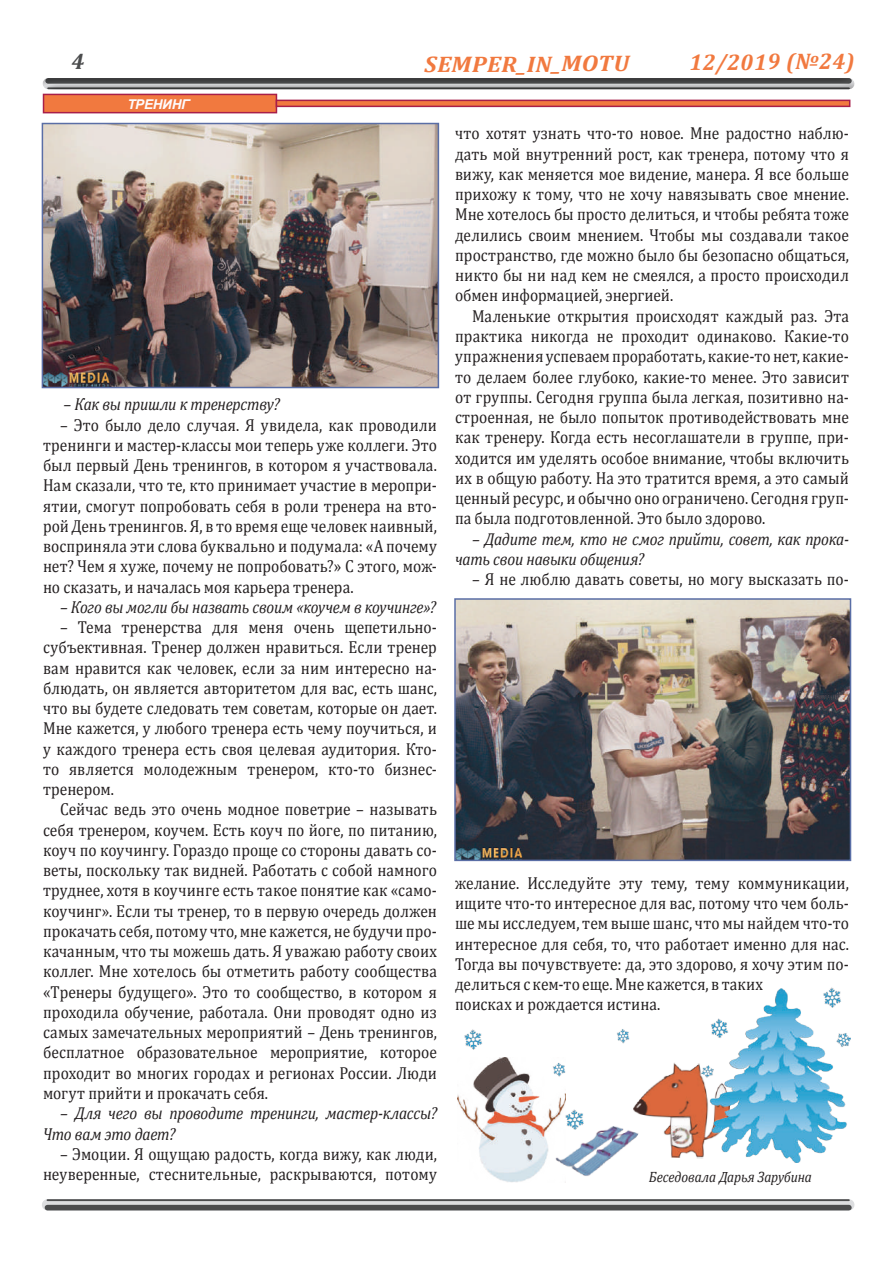
<style>
.page{position:relative;width:893px;height:1263px;background:#fff}
.page>*{position:absolute;margin:0;border:0;box-sizing:border-box;transform-origin:0 0}
.t1{font:italic 700 22.5px "Cambria";color:#f1793f;scale:1.09 1}
.t2{font:italic 700 22.5px "Cambria";color:#f1793f}
.t3{font:17.4px/20.2px "Cambria";letter-spacing:.005em;color:#231f20;text-align:justify;scale:.89 1}
.t4{font:italic 17.4px/20.2px "Cambria";letter-spacing:-.015em;color:#231f20;scale:.89 1}
.t5{font:italic 17.4px "Cambria";letter-spacing:-.015em;color:#231f20;scale:.88 1}
.t6{font:italic 15px "Cambria";letter-spacing:-.005em;color:#231f20;scale:.89 1}
.t7{font:italic 700 13.5px "Arial";letter-spacing:-.02em;color:#fefbfc}
</style>
<div class="page">
<svg style="left:47px;top:1201px;width:802px;height:4px;background:#d2d3d5"></svg>
<hr style="left:47px;top:1199px;width:802px;height:2px;background:#4b4c4d">
<div style="left:47px;top:1205px;width:802px;height:5px;background:#4b4c4d"></div>
<div style="left:0;top:33px;width:893px;height:102px;background:#231f20;opacity:.5"></div>
<div style="left:43px;top:94px;width:234px;height:19px;background:#f1793f;border:2px solid #a81f4a"></div>
<svg style="left:276px;top:100px;width:574px;height:7px;background:#d65842"></svg>
<img style="left:633px;top:1062px;width:68px;height:97px">
<img style="left:457px;top:601px;width:391px;height:257px">
<div style="left:454px;top:598px;width:397px;height:263px;border:2px solid #5a6ea6"></div>
<img style="left:45px;top:126px;width:391px;height:259px">
<div style="left:42px;top:123px;width:397px;height:265px;border:2px solid #5a6ea6"></div>
<img style="left:565px;top:1122px;width:74px;height:54px">
<img style="left:701px;top:989px;width:149px;height:174px">
<img style="left:565px;top:1109px;width:22px;height:25px">
<img style="left:821px;top:987px;width:24px;height:25px">
<img style="left:464px;top:1029px;width:18px;height:21px">
<img style="left:617px;top:1029px;width:13px;height:15px">
<img style="left:457px;top:1057px;width:108px;height:125px">
<svg style="left:72px;top:53px;width:12px;height:16px"></svg>
<p class="t7" style="left:127px;top:95px;width:64px">ТРЕНИНГ</p>
<p class="t1" style="left:424px;top:50px;width:189px;rotate:-1deg">SEMPER_IN_MOTU</p>
<p class="t2" style="left:689px;top:47px;width:167px;rotate:-1deg">12/2019 (№24)</p>
<p class="t4" style="left:63px;top:393px;width:244px">– Как вы пришли к тренерству?</p>
<p class="t3" style="left:43px;top:414px;width:444px;text-indent:17px">– Это было дело случая. Я увидела, как проводили тренинги и мастер-классы мои теперь уже коллеги. Это был первый День тренингов, в котором я участвовала.<br>Нам сказали, что те, кто принимает участие в меропри&shy;ятии, смогут попробовать себя в роли тренера на вто&shy;рой День тренингов. Я, в то время еще человек наивный, восприняла эти слова буквально и подумала: «А почему нет? Чем я хуже, почему не попробовать?» С этого, мож&shy;но сказать, и началась моя карьера тренера.</p>
<p class="t5" style="left:60px;top:595px;width:429px">– Кого вы могли бы назвать своим «коучем в коучинге»?</p>
<p class="t3" style="left:43px;top:617px;width:444px;text-indent:17px">– Тема тренерства для меня очень щепетильно&shy;субъективная. Тренер должен нравиться. Если тренер вам нравится как человек, если за ним интересно на&shy;блюдать, он является авторитетом для вас, есть шанс, что вы будете следовать тем советам, которые он дает.<br>Мне кажется, у любого тренера есть чему поучиться, и у каждого тренера есть своя целевая аудитория. Кто&shy;то является молодежным тренером, кто-то бизнес&shy;тренером.</p>
<p class="t3" style="left:43px;top:799px;width:444px;text-indent:17px">Сейчас ведь это очень модное поветрие – называть себя тренером, коучем. Есть коуч по йоге, по питанию, коуч по коучингу. Гораздо проще со стороны давать со&shy;веты, поскольку так видней. Работать с собой намного труднее, хотя в коучинге есть такое понятие как «само&shy;коучинг». Если ты тренер, то в первую очередь должен прокачать себя, потому что, мне кажется, не будучи про&shy;качанным, что ты можешь дать. Я уважаю работу своих коллег. Мне хотелось бы отметить работу сообщества «Тренеры будущего». Это то сообщество, в котором я проходила обучение, работала. Они проводят одно из самых замечательных мероприятий – День тренингов, бесплатное образовательное мероприятие, которое проходит во многих городах и регионах России. Люди могут прийти и прокачать себя.</p>
<p class="t4" style="left:43px;top:1102px;width:444px;text-indent:17px">– Для чего вы проводите тренинги, мастер-классы?<br>Что вам это дает?</p>
<p class="t3" style="left:43px;top:1143px;width:444px;text-align:right">– Эмоции. Я ощущаю радость, когда вижу, как люди, неуверенные, стеснительные, раскрываются, потому</p>
<p class="t3" style="left:455px;top:123px;width:444px">что хотят узнать что-то новое. Мне радостно наблю&shy;дать мой внутренний рост, как тренера, потому что я вижу, как меняется мое видение, манера. Я все больше прихожу к тому, что не хочу навязывать свое мнение.<br>Мне хотелось бы просто делиться, и чтобы ребята тоже делились своим мнением. Чтобы мы создавали такое пространство, где можно было бы безопасно общаться, никто бы ни над кем не смеялся, а просто происходил обмен информацией, энергией.</p>
<p class="t3" style="left:455px;top:306px;width:444px;text-indent:17px">Маленькие открытия происходят каждый раз. Эта практика никогда не проходит одинаково. Какие-то упражнения успеваем проработать, какие-то нет, какие&shy;то делаем более глубоко, какие-то менее. Это зависит от группы. Сегодня группа была легкая, позитивно на&shy;строенная, не было попыток противодействовать мне как тренеру. Когда есть несоглашатели в группе, при&shy;ходится им уделять особое внимание, чтобы включить их в общую работу. На это тратится время, а это самый ценный ресурс, и обычно оно ограничено. Сегодня груп&shy;па была подготовленной. Это было здорово.</p>
<p class="t4" style="left:455px;top:528px;width:444px;text-indent:17px">– Дадите тем, кто не смог прийти, совет, как прока&shy;чать свои навыки общения?</p>
<p class="t3" style="left:472px;top:569px;width:425px">– Я не люблю давать советы, но могу высказать по-</p>
<p class="t3" style="left:455px;top:873px;width:444px;text-align:left">желание. Исследуйте эту тему, тему коммуникации, ищите что-то интересное для вас, потому что чем боль&shy;ше мы исследуем, тем выше шанс, что мы найдем что-то интересное для себя, то, что работает именно для нас.<br>Тогда вы почувствуете: да, это здорово, я хочу этим по&shy;делиться с кем-то еще. Мне кажется, в таких<br>поисках и рождается истина.</p>
<p class="t6" style="left:649px;top:1166px;width:185px">Беседовала Дарья Зарубина</p>
</div>
